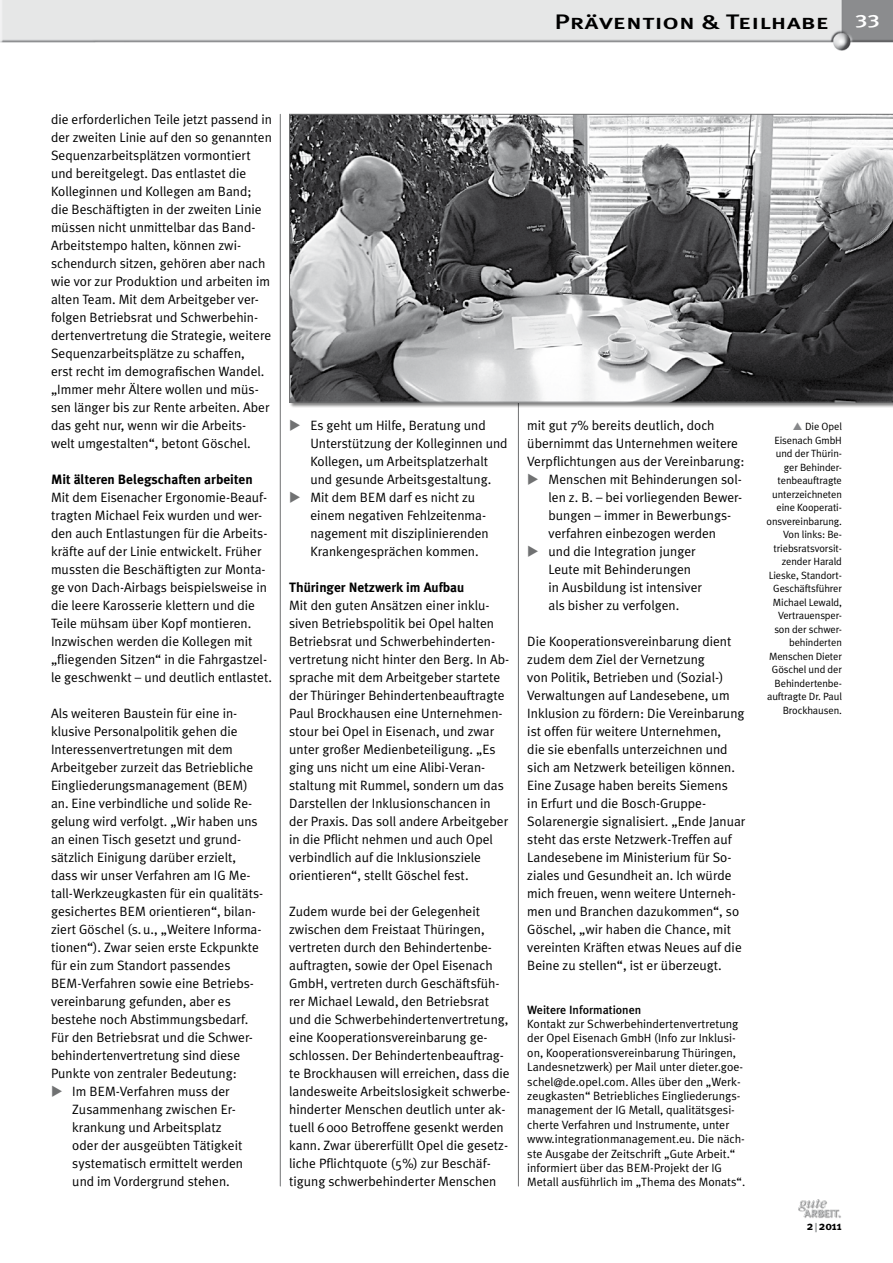
<style>
.page{position:relative;width:893px;height:1263px;background:#fff}
.page>*{position:absolute;margin:0;border:0;box-sizing:border-box;transform-origin:0 0}
.t1{font:21px "Meta Plus Medium Caps";color:#000;scale:1.3 1}
.t2{font:13.5px/18px "Meta Plus Normal";color:#000}
.t3{font:700 13.5px "Meta Plus";color:#000}
.t4{font:12px/14.4px "Meta Plus Normal";color:#000}
.t5{font:500 12px "Meta Plus";color:#000}
.t6{font:700 12px "Meta Plus";color:#000}
.t7{font:10.5px/13.5px "Meta Plus Normal";letter-spacing:-.01em;color:#000;text-align:right}
.s1{font-size:18px;color:#fff}
.s2{color:#9c9e9f}
</style>
<div class="page">
<img style="left:798px;top:1199px;width:43px;height:19px">
<img style="left:1px;top:0;width:892px;height:50px">
<img style="left:0;top:0;width:1px;height:50px">
<hr style="left:280px;top:114px;width:1px;height:1072px;background:#707172">
<hr style="left:518px;top:114px;width:1px;height:1072px;background:#707172">
<div style="left:289px;top:114px;width:604px;height:295px;background:#000;opacity:.5"></div>
<svg style="left:289px;top:114px;width:604px;height:289px;background:#848486"></svg>
<h1 class="t1" style="left:555px;top:10px;width:252px">Prävention &amp; Teilhabe <span class="s1">33</span></h1>
<p class="t2" style="left:51px;top:110px;width:223px">die erforderlichen Teile jetzt passend in der zweiten Linie auf den so genannten Sequenzarbeitsplätzen vormontiert und bereitgelegt. Das entlastet die Kolleginnen und Kollegen am Band; die Beschäftigten in der zweiten Linie müssen nicht unmittelbar das Band-Arbeitstempo halten, können zwi&shy;schendurch sitzen, gehören aber nach wie vor zur Produktion und arbeiten im alten Team. Mit dem Arbeitgeber ver&shy;folgen Betriebsrat und Schwerbehin&shy;dertenvertretung die Strategie, weitere Sequenzarbeitsplätze zu schaffen,<br>erst recht im demografischen Wandel. „Immer mehr Ältere wollen und müs&shy;sen länger bis zur Rente arbeiten. Aber das geht nur, wenn wir die Arbeits&shy;welt umgestalten“, betont Göschel.</p>
<p class="t3" style="left:51px;top:472px;width:203px">Mit älteren Belegschaften arbeiten</p>
<p class="t2" style="left:51px;top:488px;width:222px">Mit dem Eisenacher Ergonomie-Beauf&shy;tragten Michael Feix wurden und wer&shy;den auch Entlastungen für die Arbeits&shy;kräfte auf der Linie entwickelt. Früher mussten die Beschäftigten zur Monta&shy;ge von Dach-Airbags beispielsweise in die leere Karosserie klettern und die Teile mühsam über Kopf montieren.<br>Inzwischen werden die Kollegen mit „fliegenden Sitzen“ in die Fahrgastzel&shy;le geschwenkt – und deutlich entlastet.</p>
<p class="t2" style="left:51px;top:704px;width:188px">Als weiteren Baustein für eine in-</p>
<p class="t2" style="left:51px;top:722px;width:188px">klusive Personalpolitik gehen die</p>
<p class="t2" style="left:51px;top:740px;width:183px">Interessenvertretungen mit dem</p>
<p class="t2" style="left:51px;top:758px;width:204px">Arbeitgeber zurzeit das Betriebliche</p>
<p class="t2" style="left:51px;top:776px;width:198px">Eingliederungsmanagement (BEM)</p>
<p class="t2" style="left:51px;top:794px;width:203px">an. Eine verbindliche und solide Re-</p>
<p class="t2" style="left:51px;top:812px;width:208px">gelung wird verfolgt. „Wir haben uns</p>
<p class="t2" style="left:51px;top:830px;width:192px">an einen Tisch gesetzt und grund-</p>
<p class="t2" style="left:51px;top:848px;width:186px">sätzlich Einigung darüber erzielt,</p>
<p class="t2" style="left:51px;top:866px;width:201px">dass wir unser Verfahren am IG Me-</p>
<p class="t2" style="left:51px;top:884px;width:214px">tall-Werkzeugkasten für ein qualitäts-</p>
<p class="t2" style="left:51px;top:902px;width:206px">gesichertes BEM orientieren“, bilan-</p>
<p class="t2" style="left:51px;top:920px;width:212px">ziert Göschel (s.u., „Weitere Informa-</p>
<p class="t2" style="left:51px;top:938px;width:210px">tionen“). Zwar seien erste Eckpunkte</p>
<p class="t2" style="left:51px;top:956px;width:181px">für ein zum Standort passendes</p>
<p class="t2" style="left:51px;top:974px;width:204px">BEM-Verfahren sowie eine Betriebs-</p>
<p class="t2" style="left:51px;top:992px;width:181px">vereinbarung gefunden, aber es</p>
<p class="t2" style="left:51px;top:1010px;width:199px">bestehe noch Abstimmungsbedarf.</p>
<p class="t2" style="left:51px;top:1028px;width:203px">Für den Betriebsrat und die Schwer-</p>
<p class="t2" style="left:51px;top:1046px;width:191px">behindertenvertretung sind diese</p>
<p class="t2" style="left:51px;top:1064px;width:187px">Punkte von zentraler Bedeutung:</p>
<p class="t2" style="left:72px;top:1082px;width:159px">Im BEM-Verfahren muss der</p>
<p class="t2" style="left:72px;top:1100px;width:165px">Zusammenhang zwischen Er-</p>
<p class="t2" style="left:72px;top:1118px;width:151px">krankung und Arbeitsplatz</p>
<p class="t2" style="left:72px;top:1136px;width:172px">oder der ausgeübten Tätigkeit</p>
<p class="t2" style="left:72px;top:1154px;width:172px">systematisch ermittelt werden</p>
<p class="t2" style="left:72px;top:1172px;width:159px">und im Vordergrund stehen.</p>
<p class="t2" style="left:310px;top:416px;width:199px">Es geht um Hilfe, Beratung und<br>Unterstützung der Kolleginnen und<br>Kollegen, um Arbeitsplatzerhalt und gesunde Arbeitsgestaltung.<br>Mit dem BEM darf es nicht zu einem negativen Fehlzeitenma&shy;nagement mit disziplinierenden<br>Krankengesprächen kommen.</p>
<p class="t3" style="left:289px;top:580px;width:177px">Thüringer Netzwerk im Aufbau</p>
<p class="t2" style="left:289px;top:596px;width:222px">Mit den guten Ansätzen einer inklu&shy;siven Betriebspolitik bei Opel halten Betriebsrat und Schwerbehinderten&shy;vertretung nicht hinter den Berg. In Ab&shy;sprache mit dem Arbeitgeber startete der Thüringer Behindertenbeauftragte Paul Brockhausen eine Unternehmen&shy;stour bei Opel in Eisenach, und zwar unter großer Medienbeteiligung. „Es ging uns nicht um eine Alibi-Veran&shy;staltung mit Rummel, sondern um das Darstellen der Inklusionschancen in der Praxis. Das soll andere Arbeitgeber in die Pflicht nehmen und auch Opel verbindlich auf die Inklusionsziele orientieren“, stellt Göschel fest.</p>
<p class="t2" style="left:289px;top:902px;width:223px">Zudem wurde bei der Gelegenheit zwischen dem Freistaat Thüringen, vertreten durch den Behindertenbe&shy;auftragten, sowie der Opel Eisenach GmbH, vertreten durch Geschäftsfüh&shy;rer Michael Lewald, den Betriebsrat und die Schwerbehindertenvertretung, eine Kooperationsvereinbarung ge&shy;schlossen. Der Behindertenbeauftrag&shy;te Brockhausen will erreichen, dass die landesweite Arbeitslosigkeit schwerbe&shy;hinderter Menschen deutlich unter ak&shy;tuell 6000 Betroffene gesenkt werden kann. Zwar übererfüllt Opel die gesetz&shy;liche Pflichtquote (5%) zur Beschäf&shy;tigung schwerbehinderter Menschen</p>
<p class="t2" style="left:527px;top:416px;width:189px">mit gut 7% bereits deutlich, doch</p>
<p class="t2" style="left:527px;top:434px;width:212px">übernimmt das Unternehmen weitere</p>
<p class="t2" style="left:527px;top:452px;width:219px">Verpflichtungen aus der Vereinbarung:</p>
<p class="t2" style="left:549px;top:470px;width:195px">Menschen mit Behinderungen sol-</p>
<p class="t2" style="left:549px;top:488px;width:195px">len z. B. – bei vorliegenden Bewer-</p>
<p class="t2" style="left:549px;top:506px;width:184px">bungen – immer in Bewerbungs-</p>
<p class="t2" style="left:549px;top:524px;width:169px">verfahren einbezogen werden</p>
<p class="t2" style="left:549px;top:542px;width:149px">und die Integration junger</p>
<p class="t2" style="left:549px;top:560px;width:144px">Leute mit Behinderungen</p>
<p class="t2" style="left:549px;top:578px;width:155px">in Ausbildung ist intensiver</p>
<p class="t2" style="left:549px;top:596px;width:132px">als bisher zu verfolgen.</p>
<p class="t2" style="left:527px;top:632px;width:220px">Die Kooperationsvereinbarung dient zudem dem Ziel der Vernetzung<br>von Politik, Betrieben und (Sozial-)<br>Verwaltungen auf Landesebene, um Inklusion zu fördern: Die Vereinbarung ist offen für weitere Unternehmen,<br>die sie ebenfalls unterzeichnen und sich am Netzwerk beteiligen können.<br>Eine Zusage haben bereits Siemens<br>in Erfurt und die Bosch-Gruppe-Solarenergie signalisiert. „Ende Januar steht das erste Netzwerk-Treffen auf Landesebene im Ministerium für So&shy;ziales und Gesundheit an. Ich würde mich freuen, wenn weitere Unterneh&shy;men und Branchen dazukommen“, so Göschel, „wir haben die Chance, mit vereinten Kräften etwas Neues auf die Beine zu stellen“, ist er überzeugt.</p>
<p class="t5" style="left:527px;top:1002px;width:116px">Weitere Informationen</p>
<p class="t4" style="left:527px;top:1016px;width:219px">Kontakt zur Schwerbehindertenvertretung der Opel Eisenach GmbH (Info zur Inklusi&shy;on, Kooperationsvereinbarung Thüringen, Landesnetzwerk) per Mail unter dieter.goe&shy;schel@de.opel.com. Alles über den „Werk&shy;zeugkasten“ Betriebliches Eingliederungs&shy;management der IG Metall, qualitätsgesi&shy;cherte Verfahren und Instrumente, unter www.integrationmanagement.eu. Die näch&shy;ste Ausgabe der Zeitschrift „Gute Arbeit.“ informiert über das BEM-Projekt der IG Metall ausführlich im „Thema des Monats“.</p>
<p class="t7" style="left:766px;top:419px;width:77px">Die Opel<br>Eisenach GmbH und der Thürin&shy;ger Behinder&shy;tenbeauftragte unterzeichneten eine Kooperati&shy;onsvereinbarung.<br>Von links: Be&shy;triebsratsvorsit&shy;zender Harald<br>Lieske, Standort-<br>Geschäftsführer<br>Michael Lewald,<br>Vertrauensper&shy;son der schwer&shy;behinderten<br>Menschen Dieter<br>Göschel und der<br>Behindertenbe&shy;auftragte Dr. Paul<br>Brockhausen.</p>
<p class="t6" style="left:807px;top:1219px;width:37px">2<span class="s2">|</span>2011</p>
</div>
